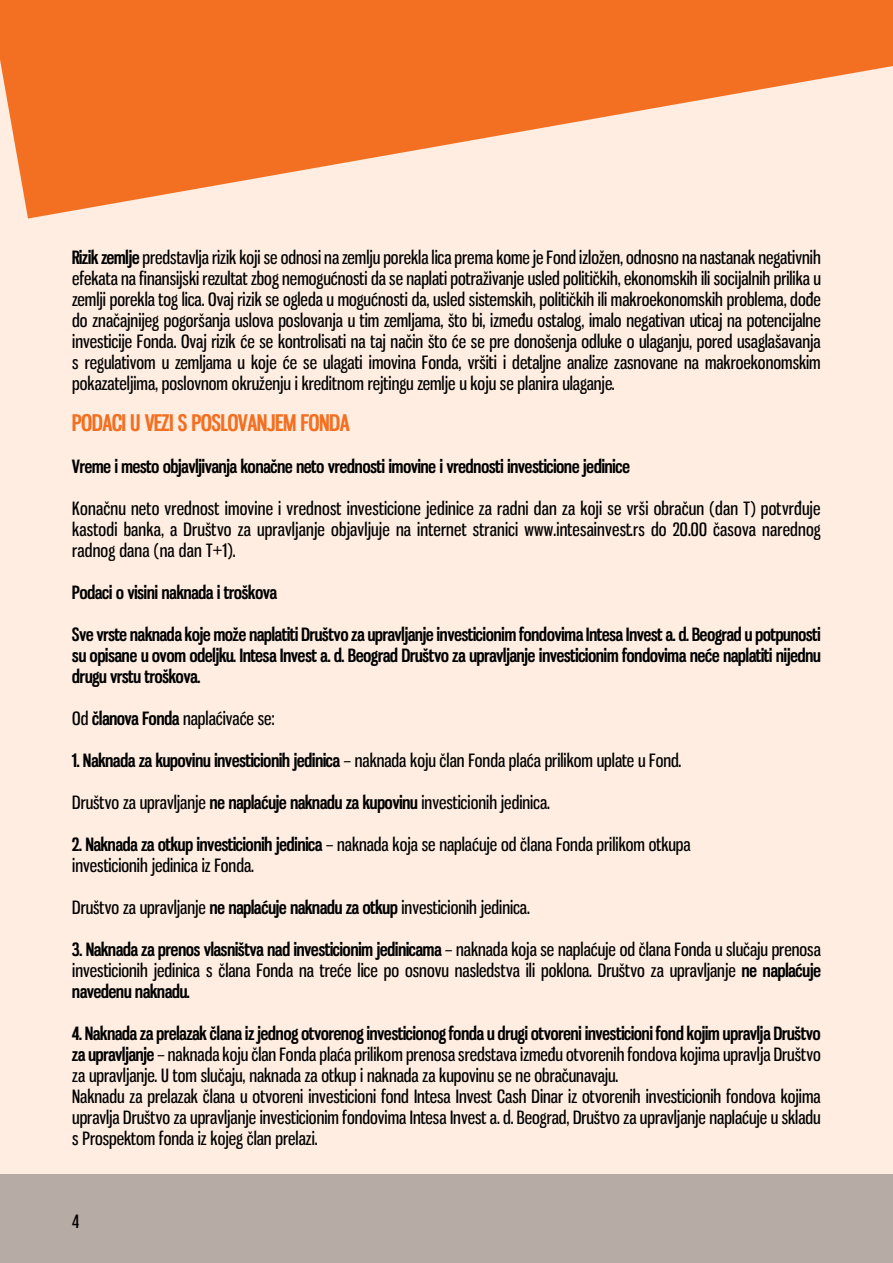
<style>
.page{position:relative;width:893px;height:1263px;background:#feede0}
.page>*{position:absolute;margin:0;border:0;box-sizing:border-box;transform-origin:0 0}
.t1{font:700 22.5px "Gnuolane";color:#f36f21}
.t2{font:18px/21px "Gnuolane";color:#000;text-align:justify}
.t3{font:700 18px/21px "Gnuolane";color:#000;text-align:justify}
.s1{font-weight:700}
</style>
<div class="page">
<svg style="left:0;top:0;width:893px;height:219px;fill:#f36f21"></svg>
<div style="left:0;top:1174px;width:893px;height:89px;background:#b7aca5"></div>
<p class="t2" style="left:72px;top:245px;width:750px"><span class="s1">Rizik zemlje</span> predstavlja rizik koji se odnosi na zemlju porekla lica prema kome je Fond izložen, odnosno na nastanak negativnih efekata na finansijski rezultat zbog nemogućnosti da se naplati potraživanje usled političkih, ekonomskih ili socijalnih prilika u zemlji porekla tog lica. Ovaj rizik se ogleda u mogućnosti da, usled sistemskih, političkih ili makroekonomskih problema, dođe do značajnijeg pogoršanja uslova poslovanja u tim zemljama, što bi, između ostalog, imalo negativan uticaj na potencijalne investicije Fonda. Ovaj rizik će se kontrolisati na taj način što će se pre donošenja odluke o ulaganju, pored usaglašavanja s regulativom u zemljama u koje će se ulagati imovina Fonda, vršiti i detaljne analize zasnovane na makroekonomskim pokazateljima, poslovnom okruženju i kreditnom rejtingu zemlje u koju se planira ulaganje.</p>
<p class="t1" style="left:72px;top:407px;width:279px">PODACI U VEZI S POSLOVANJEM FONDA</p>
<p class="t3" style="left:72px;top:455px;width:559px">Vreme i mesto objavljivanja konačne neto vrednosti imovine i vrednosti investicione jedinice</p>
<p class="t2" style="left:72px;top:497px;width:750px">Konačnu neto vrednost imovine i vrednost investicione jedinice za radni dan za koji se vrši obračun (dan T) potvrđuje kastodi banka, a Društvo za upravljanje objavljuje na internet stranici www.intesainvest.rs do 20.00 časova narednog radnog dana (na dan T+1).</p>
<p class="t3" style="left:72px;top:581px;width:206px">Podaci o visini naknada i troškova</p>
<p class="t3" style="left:72px;top:623px;width:750px">Sve vrste naknada koje može naplatiti Društvo za upravljanje investicionim fondovima Intesa Invest a. d. Beograd u potpunosti su opisane u ovom odeljku. Intesa Invest a. d. Beograd Društvo za upravljanje investicionim fondovima neće naplatiti nijednu drugu vrstu troškova.</p>
<p class="t2" style="left:72px;top:707px;width:204px">Od <span class="s1">članova Fonda</span> naplaćivaće se:</p>
<p class="t2" style="left:72px;top:749px;width:610px"><span class="s1">1. Naknada za kupovinu investicionih jedinica</span> – naknada koju član Fonda plaća prilikom uplate u Fond.</p>
<p class="t2" style="left:72px;top:791px;width:479px">Društvo za upravljanje <span class="s1">ne naplaćuje naknadu za kupovinu</span> investicionih jedinica.</p>
<p class="t2" style="left:72px;top:833px;width:620px"><span class="s1">2. Naknada za otkup investicionih jedinica</span> – naknada koja se naplaćuje od člana Fonda prilikom otkupa investicionih jedinica iz Fonda.</p>
<p class="t2" style="left:72px;top:896px;width:459px">Društvo za upravljanje <span class="s1">ne naplaćuje naknadu za otkup</span> investicionih jedinica.</p>
<p class="t2" style="left:72px;top:938px;width:750px"><span class="s1">3. Naknada za prenos vlasništva nad investicionim jedinicama</span> – naknada koja se naplaćuje od člana Fonda u slučaju prenosa investicionih jedinica s člana Fonda na treće lice po osnovu nasledstva ili poklona. Društvo za upravljanje <span class="s1">ne naplaćuje navedenu naknadu.</span></p>
<p class="t2" style="left:72px;top:1022px;width:750px;text-align:left"><span class="s1">4. Naknada za prelazak člana iz jednog otvorenog investicionog fonda u drugi otvoreni investicioni fond kojim upravlja Društvo za upravljanje</span> – naknada koju član Fonda plaća prilikom prenosa sredstava između otvorenih fondova kojima upravlja Društvo za upravljanje. U tom slučaju, naknada za otkup i naknada za kupovinu se ne obračunavaju.<br>Naknadu za prelazak člana u otvoreni investicioni fond Intesa Invest Cash Dinar iz otvorenih investicionih fondova kojima upravlja Društvo za upravljanje investicionim fondovima Intesa Invest a. d. Beograd, Društvo za upravljanje naplaćuje u skladu s Prospektom fonda iz kojeg član prelazi.</p>
<p class="t2" style="left:72px;top:1209px;width:8px">4</p>
</div>
